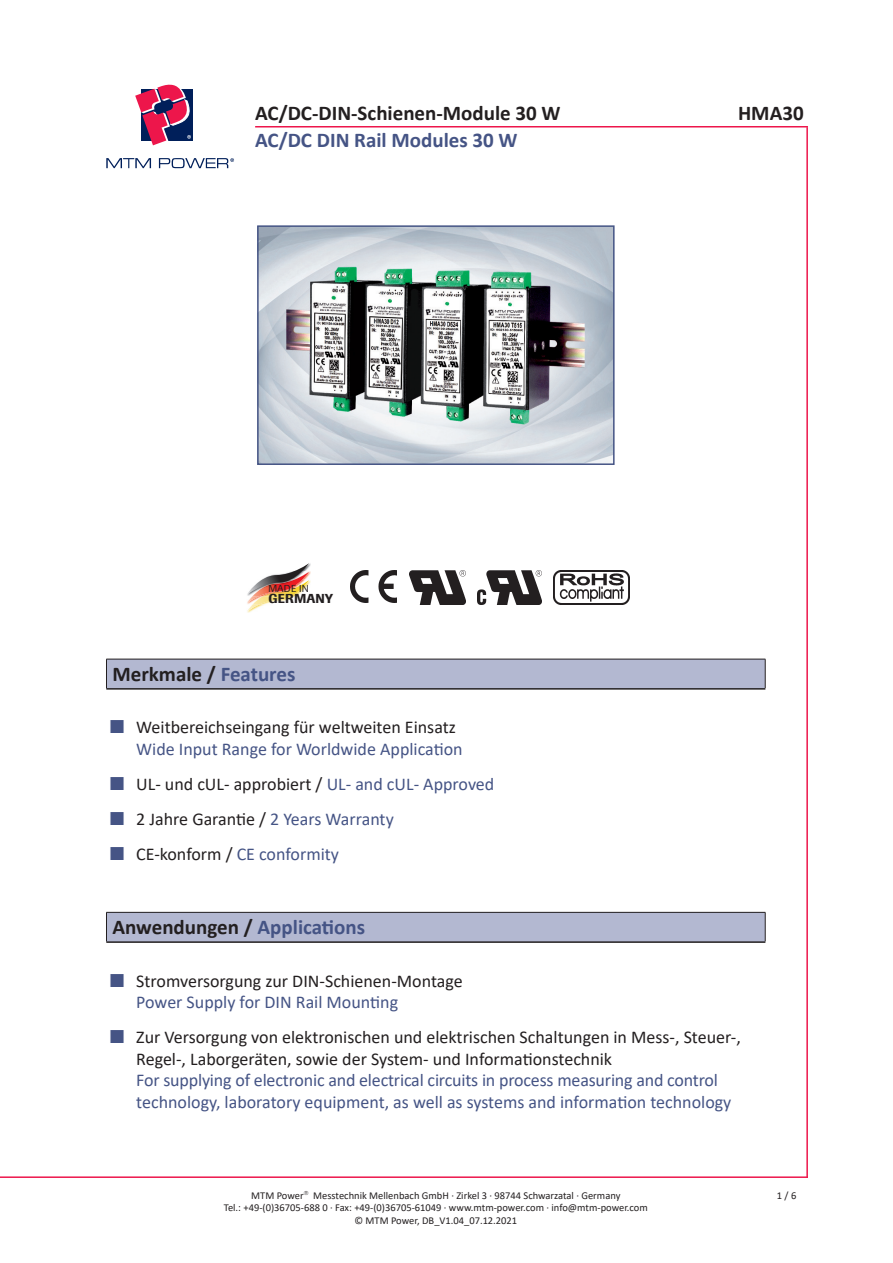
<style>
.page{position:relative;width:893px;height:1263px;background:#fff}
.page>*{position:absolute;margin:0;border:0;box-sizing:border-box;transform-origin:0 0}
.t1{font:700 21px "Calibri";color:#231f20}
.t2{font:700 21px "Calibri";color:#455485}
.Aufzählung{font:18px/21.6px "Calibri";color:#455485}
.Aufzählung-2{font:18px/21.6px "Calibri";color:#231f20}
.t3{font:500 12.9px "Supersonic BSK";letter-spacing:.015em;color:#231f20}
.t4{font:10.5px/12.6px "Calibri";color:#231f20;text-align:center}
.t5{font:10.05px "Supersonic BSK";letter-spacing:.02em;color:#231f20}
.s1{color:#455485}
.s2{color:#231f20}
</style>
<div class="page">
<hr style="left:806px;top:127px;width:2px;height:1051px;background:#ed164b">
<hr style="left:0;top:1176px;width:808px;height:2px;background:#ed164b">
<hr style="left:255px;top:126px;width:553px;height:1px;background:#ed164b">
<svg style="left:106px;top:158px;width:45px;height:10px"></svg>
<svg style="left:135px;top:85px;width:58px;height:61px"></svg>
<svg style="left:159px;top:158px;width:75px;height:10px"></svg>
<img style="left:260px;top:228px;width:352px;height:234px">
<div style="left:257px;top:225px;width:358px;height:240px;border:2px solid #455485"></div>
<div style="left:106px;top:659px;width:659px;height:30px;background:#b3b8d1"></div>
<svg style="left:765px;top:659px;width:1px;height:29px"></svg>
<hr style="left:106px;top:688px;width:659px;height:2px;background:#231f20">
<hr style="left:106px;top:659px;width:659px;height:1px;background:#231f20">
<svg style="left:106px;top:659px;width:1px;height:29px"></svg>
<svg style="left:247px;top:563px;width:64px;height:48px"></svg>
<img style="left:350px;top:570px;width:47px;height:32px">
<img style="left:554px;top:570px;width:75px;height:34px">
<img style="left:478px;top:570px;width:63px;height:34px">
<img style="left:409px;top:570px;width:56px;height:34px">
<div style="left:106px;top:912px;width:659px;height:30px;background:#b3b8d1"></div>
<hr style="left:106px;top:941px;width:659px;height:2px;background:#231f20">
<hr style="left:106px;top:912px;width:659px;height:1px;background:#231f20">
<svg style="left:106px;top:912px;width:1px;height:29px"></svg>
<svg style="left:765px;top:912px;width:1px;height:29px"></svg>
<p class="t1" style="left:255px;top:98px;width:307px">AC/DC-DIN-Schienen-Module 30 W</p>
<p class="t1" style="left:738px;top:98px;width:67px">HMA30</p>
<p class="t2" style="left:255px;top:125px;width:264px">AC/DC DIN Rail Modules 30 W</p>
<p class="t5" style="left:268px;top:582px;width:42px">MADE IN</p>
<p class="t3" style="left:268px;top:591px;width:66px">GERMANY</p>
<p class="t1" style="left:112px;top:659px;width:184px">Merkmale / <span class="s1">Features</span></p>
<p class="Aufzählung-2" style="left:136px;top:716px;width:328px">Weitbereichseingang für weltweiten Einsatz<br><span class="s1">Wide Input Range for Worldwide Application</span></p>
<p class="Aufzählung-2" style="left:136px;top:773px;width:360px">UL- und cUL- approbiert / <span class="s1">UL- and cUL- Approved</span></p>
<p class="Aufzählung-2" style="left:136px;top:808px;width:259px">2 Jahre Garantie / <span class="s1">2 Years Warranty</span></p>
<p class="Aufzählung" style="left:136px;top:843px;width:204px"><span class="s2">CE-konform /</span> CE conformity</p>
<p class="t1" style="left:112px;top:912px;width:254px">Anwendungen / <span class="s1">Applications</span></p>
<p class="Aufzählung-2" style="left:136px;top:969px;width:328px">Stromversorgung zur DIN-Schienen-Montage<br><span class="s1">Power Supply for DIN Rail Mounting</span></p>
<p class="Aufzählung" style="left:136px;top:1026px;width:606px"><span class="s2">Zur Versorgung von elektronischen und elektrischen Schaltungen in Mess-, Steuer-, Regel-, Laborgeräten, sowie der System- und Informationstechnik<br></span>For supplying of electronic and electrical circuits in process measuring and control technology, laboratory equipment, as well as systems and information technology</p>
<p class="t4" style="left:224px;top:1188px;width:426px">MTM Power➔ Messtechnik Mellenbach GmbH · Zirkel 3 · 98744 Schwarzatal · Germany<br>Tel.: +49-(0)36705-688 0 · Fax: +49-(0)36705-61049 · www.mtm-power.com · info@mtm-power.com © MTM Power, DB_V1.04_07.12.2021</p>
<p class="t4" style="left:777px;top:1188px;width:21px">1 / 6</p>
</div>
